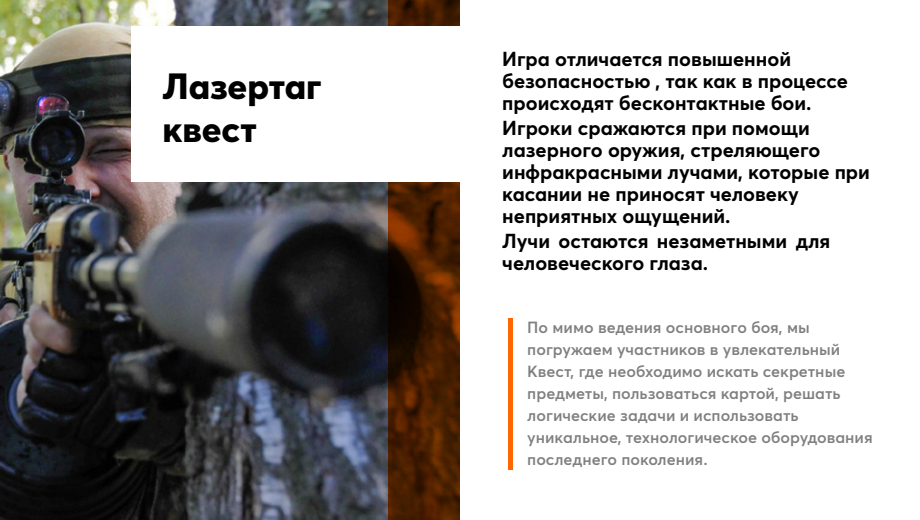
<style>
.page{position:relative;width:920px;height:520px;background:#fff}
.page>*{position:absolute;margin:0;border:0;box-sizing:border-box;transform-origin:0 0}
.t1{font:800 36px/43.2px "Averta CY";color:#000}
.t2{font:700 20px/22px "Averta CY";color:#000}
.t3{font:600 16px/22px "Averta CY";color:#808080}
</style>
<div class="page">
<img style="left:0;top:0;width:388px;height:520px">
<svg style="left:388px;top:0;width:72px;height:520px;background:#431c00"></svg>
<div style="left:131px;top:26px;width:340px;height:156px;background:#fff"></div>
<div style="left:508px;top:318px;width:5px;height:152px;background:#ff6500"></div>
<h1 class="t1" style="left:162px;top:63px;width:161px">Лазертаг квест</h1>
<p class="t2" style="left:502px;top:47px;width:347px">Игра отличается повышенной безопасностью , так как в процессе происходят бесконтактные бои.</p>
<p class="t2" style="left:502px;top:116px;width:369px">Игроки сражаются при помощи лазерного оружия, стреляющего инфракрасными лучами, которые при касании не приносят человеку неприятных ощущений.</p>
<p class="t2" style="left:502px;top:229px;width:330px">Лучи остаются незаметными для человеческого глаза.</p>
<p class="t3" style="left:527px;top:316px;width:347px">По мимо ведения основного боя, мы погружаем участников в увлекательный Квест, где необходимо искать секретные предметы, пользоваться картой, решать логические задачи и использовать уникальное, технологическое оборудования последнего поколения.</p>
</div>
